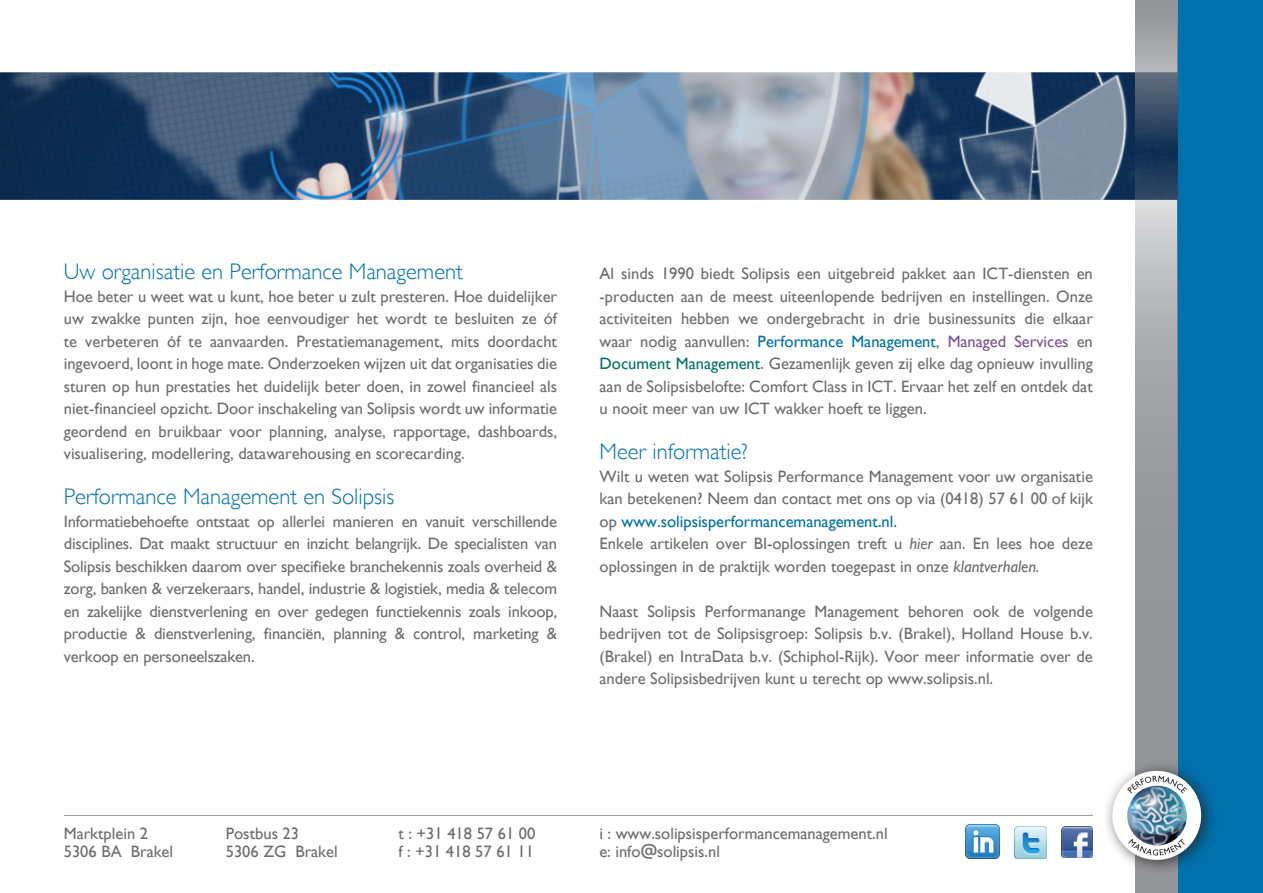
<style>
.page{position:relative;width:1263px;height:893px;background:#fff}
.page>*{position:absolute;margin:0;border:0;box-sizing:border-box;transform-origin:0 0}
.plat{font:300 22.5px "Gill Sans";color:#0071ad}
.subkop{font:300 22.5px "Gill Sans";color:#0071ad}
.plat-2{font:16.5px/22.5px "Gill Sans";color:#6c6d70;text-align:justify}
.s1{color:#0071ad}
.s2{color:#7e5195}
.s3{color:#00736a}
.s4{font-style:italic}
</style>
<div class="page">
<hr style="left:64px;top:815px;width:1029px;height:1px;background:#939598">
<div style="left:1178px;top:0;width:85px;height:893px;background:#0071ad"></div>
<img style="left:0;top:72px;width:1135px;height:128px">
<img style="left:1061px;top:826px;width:32px;height:32px">
<img style="left:965px;top:824px;width:34px;height:34px">
<img style="left:1014px;top:826px;width:32px;height:32px">
<svg style="left:1135px;top:1px;width:43px;height:892px;background:#8e949b"></svg>
<div style="left:1102px;top:759px;width:117px;height:117px;background:#231f20;opacity:.75"></div>
<img style="left:1112px;top:771px;width:89px;height:90px">
<p class="subkop" style="left:64px;top:259px;width:401px">Uw organisatie en Performance Management</p>
<p class="plat-2" style="left:64px;top:285px;width:495px">Hoe beter u weet wat u kunt, hoe beter u zult presteren. Hoe duidelijker uw zwakke punten zijn, hoe eenvoudiger het wordt te besluiten ze óf te verbeteren óf te aanvaarden. Prestatiemanagement, mits doordacht ingevoerd, loont in hoge mate. Onderzoeken wijzen uit dat organisaties die sturen op hun prestaties het duidelijk beter doen, in zowel financieel als niet-financieel opzicht. Door inschakeling van Solipsis wordt uw informatie geordend en bruikbaar voor planning, analyse, rapportage, dashboards, visualisering, modellering, datawarehousing en scorecarding.</p>
<p class="plat" style="left:64px;top:484px;width:332px">Performance Management en Solipsis</p>
<p class="plat-2" style="left:64px;top:510px;width:495px">Informatiebehoefte ontstaat op allerlei manieren en vanuit verschillende disciplines. Dat maakt structuur en inzicht belangrijk. De specialisten van Solipsis beschikken daarom over specifieke branchekennis zoals overheid &amp; zorg, banken &amp; verzekeraars, handel, industrie &amp; logistiek, media &amp; telecom en zakelijke dienstverlening en over gedegen functiekennis zoals inkoop, productie &amp; dienstverlening, financiën, planning &amp; control, marketing &amp; verkoop en personeelszaken.</p>
<p class="plat-2" style="left:600px;top:262px;width:495px">Al sinds 1990 biedt Solipsis een uitgebreid pakket aan ICT-diensten en -producten aan de meest uiteenlopende bedrijven en instellingen. Onze activiteiten hebben we ondergebracht in drie businessunits die elkaar waar nodig aanvullen: <span class="s1">Performance Management</span>, <span class="s2">Managed Services</span> en <span class="s3">Document Management</span>. Gezamenlijk geven zij elke dag opnieuw invulling aan de Solipsisbelofte: Comfort Class in ICT. Ervaar het zelf en ontdek dat u nooit meer van uw ICT wakker hoeft te liggen.</p>
<p class="plat" style="left:600px;top:439px;width:150px">Meer informatie?</p>
<p class="plat-2" style="left:600px;top:465px;width:495px">Wilt u weten wat Solipsis Performance Management voor uw organisatie kan betekenen? Neem dan contact met ons op via (0418) 57 61 00 of kijk op <span class="s1">www.solipsisperformancemanagement.nl.</span></p>
<p class="plat-2" style="left:600px;top:532px;width:495px">Enkele artikelen over BI-oplossingen treft u <span class="s4">hier</span> aan. En lees hoe deze oplossingen in de praktijk worden toegepast in onze <span class="s4">klantverhalen.</span></p>
<p class="plat-2" style="left:600px;top:600px;width:495px">Naast Solipsis Performanange Management behoren ook de volgende bedrijven tot de Solipsisgroep: Solipsis b.v. (Brakel), Holland House b.v. (Brakel) en IntraData b.v. (Schiphol-Rijk). Voor meer informatie over de andere Solipsisbedrijven kunt u terecht op www.solipsis.nl.</p>
<p class="plat-2" style="left:64px;top:823px;width:86px">Marktplein 2</p>
<p class="plat-2" style="left:226px;top:823px;width:75px">Postbus 23</p>
<p class="plat-2" style="left:398px;top:823px;width:139px">t : +31 418 57 61 00</p>
<p class="plat-2" style="left:599px;top:823px;width:290px">i : www.solipsisperformancemanagement.nl</p>
<p class="plat-2" style="left:64px;top:841px;width:111px">5306 BA Brakel</p>
<p class="plat-2" style="left:226px;top:841px;width:113px">5306 ZG Brakel</p>
<p class="plat-2" style="left:398px;top:841px;width:137px">f : +31 418 57 61 11</p>
<p class="plat-2" style="left:599px;top:841px;width:122px">e: info@solipsis.nl</p>
</div>
